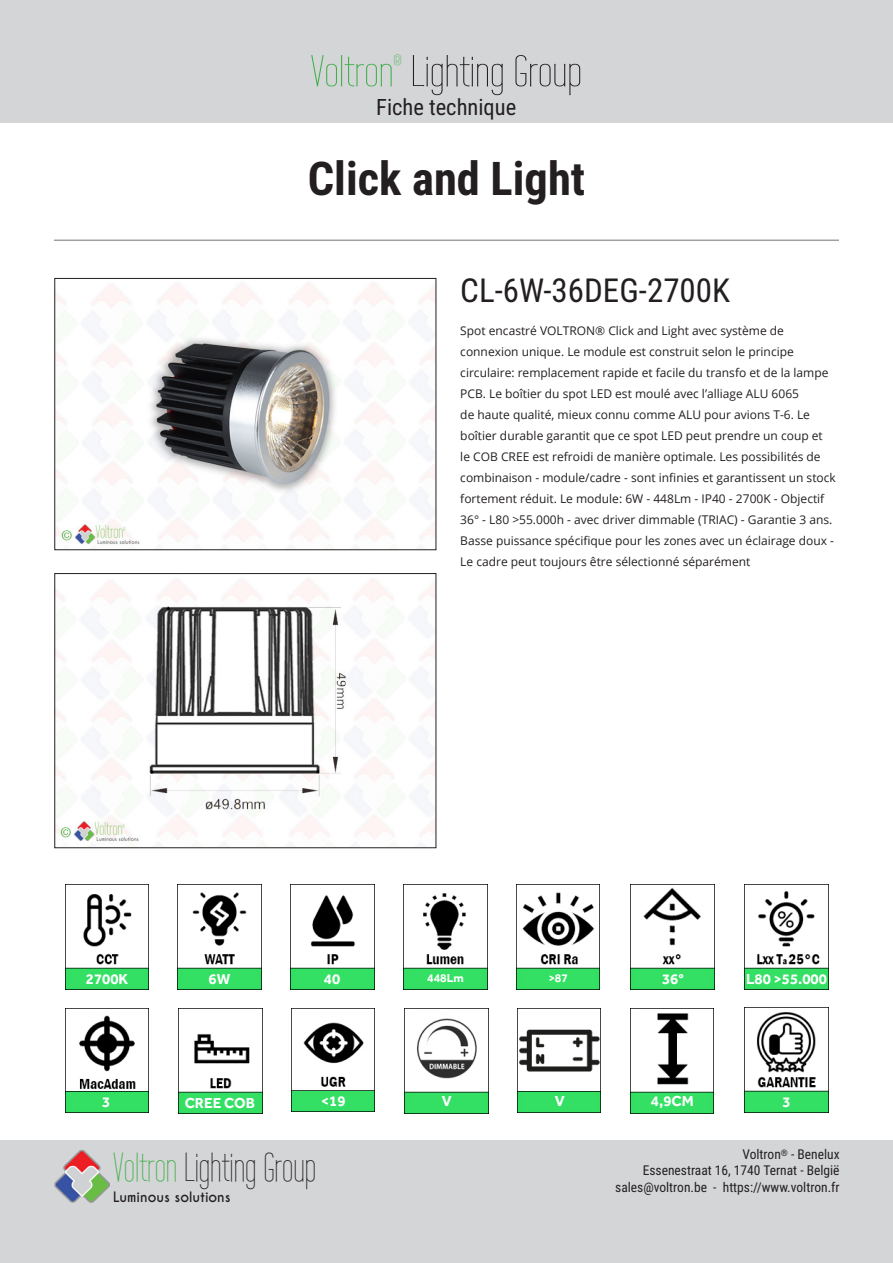
<style>
.page{position:relative;width:893px;height:1263px;background:#fff}
.page>*{position:absolute;margin:0;border:0;box-sizing:border-box;transform-origin:0 0}
.t1{font:700 46.5px "Roboto Condensed";color:#231f20}
.t2{font:43.5px "Wire One";color:#231f20;scale:1.2 1}
.t3{font:40.5px "Wire One";color:#231f20}
.t4{font:33px "Roboto Condensed";color:#231f20}
.t5{font:22.5px "Roboto Condensed";color:#231f20}
.t6{font:700 15px "Effra";color:#fff}
.t7{font:15px "Wire One";color:#40ae49;scale:1.2 1}
.t8{font:13.5px/16.5px "Roboto Condensed";color:#231f20;text-align:right}
.t9{font:700 13.5px "Caviar Dreams";color:#231f20}
.t10{font:12px/21px "Open Sans";color:#231f20}
.t11{font:700 12px "Effra";color:#fff}
.s1{color:#40ae49}
</style>
<div class="page">
<div style="left:0;top:1141px;width:893px;height:122px;background:#d4d5d7"></div>
<img style="left:55px;top:1150px;width:54px;height:53px">
<div style="left:0;top:0;width:893px;height:122px;background:#d4d5d7"></div>
<hr style="left:54px;top:239px;width:785px;height:2px;background:#a0a1a5">
<img style="left:56px;top:283px;width:378px;height:265px">
<div style="left:54px;top:278px;width:382px;height:272px;border:1px solid #231f20"></div>
<img style="left:65px;top:884px;width:84px;height:105px">
<img style="left:291px;top:884px;width:83px;height:105px">
<img style="left:404px;top:884px;width:83px;height:105px">
<img style="left:178px;top:884px;width:83px;height:105px">
<img style="left:631px;top:884px;width:83px;height:105px">
<img style="left:65px;top:1008px;width:84px;height:104px">
<img style="left:745px;top:1012px;width:83px;height:100px">
<img style="left:292px;top:1008px;width:82px;height:103px">
<img style="left:745px;top:884px;width:83px;height:105px">
<img style="left:405px;top:1008px;width:83px;height:105px">
<img style="left:56px;top:579px;width:378px;height:267px">
<div style="left:54px;top:573px;width:382px;height:275px;border:1px solid #231f20"></div>
<img style="left:516px;top:884px;width:84px;height:105px">
<img style="left:518px;top:1008px;width:83px;height:104px">
<img style="left:179px;top:1008px;width:83px;height:105px">
<img style="left:630px;top:1008px;width:83px;height:105px">
<p class="t7" style="left:394px;top:52px;width:8px">®</p>
<h3 class="t5" style="left:376px;top:91px;width:142px">Fiche technique</h3>
<h2 class="t2" style="left:311px;top:47px;width:228px"><span class="s1">Voltron</span> Lighting Group</h2>
<h1 class="t1" style="left:308px;top:146px;width:279px">Click and Light</h1>
<h3 class="t4" style="left:460px;top:268px;width:271px">CL-6W-36DEG-2700K</h3>
<p class="t10" style="left:460px;top:320px;width:377px">Spot encastré VOLTRON® Click and Light avec système de connexion unique. Le module est construit selon le principe circulaire: remplacement rapide et facile du transfo et de la lampe PCB. Le boîtier du spot LED est moulé avec l’alliage ALU 6065<br>de haute qualité, mieux connu comme ALU pour avions T-6. Le boîtier durable garantit que ce spot LED peut prendre un coup et<br>le COB CREE est refroidi de manière optimale. Les possibilités de combinaison - module/cadre - sont infinies et garantissent un stock fortement réduit. Le module: 6W - 448Lm - IP40 - 2700K - Objectif 36° - L80 &gt;55.000h - avec driver dimmable (TRIAC) - Garantie 3 ans.<br>Basse puissance spécifique pour les zones avec un éclairage doux - Le cadre peut toujours être sélectionné séparément</p>
<p class="t6" style="left:86px;top:969px;width:44px">2700K</p>
<p class="t6" style="left:102px;top:1093px;width:10px">3</p>
<p class="t6" style="left:208px;top:969px;width:23px">6W</p>
<p class="t6" style="left:324px;top:969px;width:18px">40</p>
<p class="t11" style="left:427px;top:970px;width:38px">448Lm</p>
<p class="t6" style="left:662px;top:969px;width:23px">36°</p>
<p class="t11" style="left:548px;top:970px;width:21px">&gt;87</p>
<p class="t6" style="left:746px;top:969px;width:82px">L80 &gt;55.000</p>
<p class="t6" style="left:185px;top:1093px;width:72px">CREE COB</p>
<p class="t6" style="left:555px;top:1091px;width:11px">V</p>
<p class="t6" style="left:651px;top:1092px;width:44px">4,9CM</p>
<p class="t6" style="left:442px;top:1092px;width:11px">V</p>
<p class="t6" style="left:321px;top:1092px;width:26px">&lt;19</p>
<p class="t6" style="left:782px;top:1093px;width:10px">3</p>
<h3 class="t3" style="left:113px;top:1145px;width:204px"><span class="s1">Voltron</span> Lighting Group</h3>
<p class="t9" style="left:113px;top:1189px;width:119px">Luminous solutions</p>
<p class="t8" style="left:615px;top:1145px;width:226px">Voltron<sup>®</sup> - Benelux<br>Essenestraat 16, 1740 Ternat - België sales@voltron.be - https://www.voltron.fr</p>
</div>
